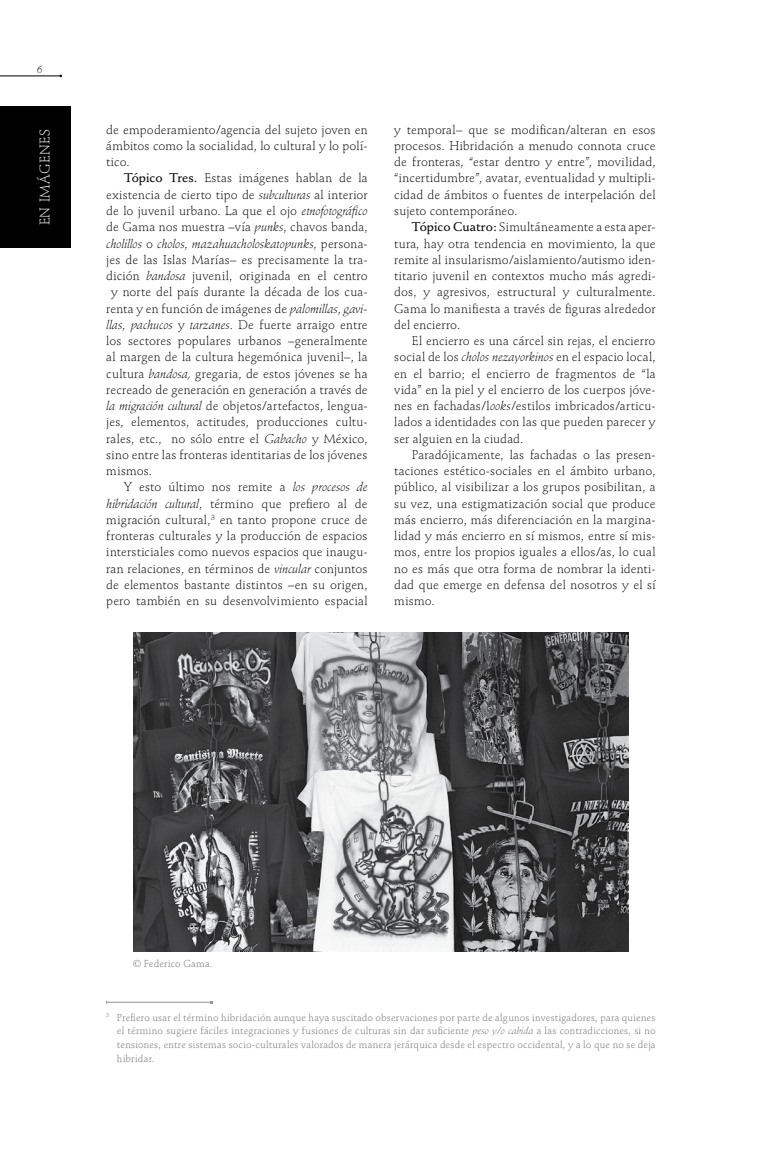
<style>
.page{position:relative;width:762px;height:1170px;background:#fff}
.page>*{position:absolute;margin:0;border:0;box-sizing:border-box;transform-origin:0 0}
.t1{font:300 13.75px "Stempel Schneidler";letter-spacing:.035em;color:#fff}
.t2{font:300 12.5px/16.2px "Stempel Schneidler";letter-spacing:.01em;color:#000;text-align:justify}
.t3{font:italic 300 12.5px "Stempel Schneidler";color:#000}
.t4{font:300 10px/13.8px "Stempel Schneidler";letter-spacing:.02em;color:#6d6e71;text-align:justify}
.t5{font:300 10px "Stempel Schneidler";color:#000}
.s1{font-weight:500}
.s2{font-style:italic}
.s3{font-style:normal}
</style>
<div class="page">
<hr style="left:107px;top:1001px;width:104px;height:1px;background:#939598">
<img style="left:133px;top:632px;width:496px;height:319px">
<hr style="left:0;top:76px;width:61px;height:1px;background:#000">
<div style="left:0;top:106px;width:71px;height:142px;background:#000"></div>
<p class="t5" style="left:37px;top:63px;width:7px">6</p>
<p class="t1" style="left:37px;top:225px;width:98px;rotate:-90deg">EN IMáGENES</p>
<p class="t2" style="left:106px;top:121px;width:263px">de empoderamiento/agencia del sujeto joven en ámbitos como la socialidad, lo cultural y lo polí&shy;tico.</p>
<p class="t2" style="left:124px;top:170px;width:245px"><span class="s1">tópico tres.</span> Estas imágenes hablan de la</p>
<p class="t2" style="left:106px;top:186px;width:263px">existencia de cierto tipo de <span class="s2">subculturas</span> al interior</p>
<p class="t2" style="left:106px;top:203px;width:263px">de lo juvenil urbano. La que el ojo <span class="s2">etnofotográfico</span></p>
<p class="t2" style="left:106px;top:219px;width:263px">de Gama nos muestra –vía <span class="s2">punks</span>, chavos banda,</p>
<p class="t3" style="left:106px;top:236px;width:263px">cholillos <span class="s3">o</span> cholos<span class="s3">,</span> mazahuacholoskatopunks<span class="s3">, persona-</span></p>
<p class="t2" style="left:106px;top:251px;width:263px">jes de las Islas Marías– es precisamente la tra-</p>
<p class="t2" style="left:106px;top:268px;width:263px">dición <span class="s2">bandosa</span> juvenil, originada en el centro</p>
<p class="t2" style="left:111px;top:284px;width:258px">y norte del país durante la década de los cua-</p>
<p class="t2" style="left:106px;top:300px;width:263px">renta y en función de imágenes de <span class="s2">palomillas</span>, <span class="s2">gavi-</span></p>
<p class="t2" style="left:106px;top:316px;width:263px"><span class="s2">llas</span>, <span class="s2">pachucos</span> y <span class="s2">tarzanes</span>. De fuerte arraigo entre</p>
<p class="t2" style="left:106px;top:333px;width:263px">los sectores populares urbanos –generalmente</p>
<p class="t2" style="left:106px;top:349px;width:263px">al margen de la cultura hegemónica juvenil–, la</p>
<p class="t2" style="left:106px;top:365px;width:263px">cultura <span class="s2">bandosa,</span> gregaria, de estos jóvenes se ha</p>
<p class="t2" style="left:106px;top:381px;width:263px">recreado de generación en generación a través de</p>
<p class="t2" style="left:106px;top:398px;width:263px"><span class="s2">la migración cultural</span> de objetos/artefactos, lengua-</p>
<p class="t2" style="left:106px;top:414px;width:263px">jes, elementos, actitudes, producciones cultu-</p>
<p class="t2" style="left:106px;top:430px;width:263px">rales, etc., no sólo entre el <span class="s2">Gabacho</span> y México,</p>
<p class="t2" style="left:106px;top:446px;width:263px">sino entre las fronteras identitarias de los jóvenes</p>
<p class="t2" style="left:106px;top:463px;width:47px">mismos.</p>
<p class="t2" style="left:124px;top:479px;width:245px">Y esto último nos remite a <span class="s2">los procesos de</span></p>
<p class="t2" style="left:106px;top:495px;width:263px"><span class="s2">hibridación cultural</span>, término que prefiero al de</p>
<p class="t2" style="left:106px;top:511px;width:263px">migración cultural,<sup>3</sup> en tanto propone cruce de</p>
<p class="t2" style="left:106px;top:528px;width:263px">fronteras culturales y la producción de espacios</p>
<p class="t2" style="left:106px;top:544px;width:263px">intersticiales como nuevos espacios que inaugu-</p>
<p class="t2" style="left:106px;top:560px;width:263px">ran relaciones, en términos de <span class="s2">vincular</span> conjuntos</p>
<p class="t2" style="left:106px;top:576px;width:263px">de elementos bastante distintos –en su origen,</p>
<p class="t2" style="left:106px;top:593px;width:263px">pero también en su desenvolvimiento espacial</p>
<p class="t2" style="left:394px;top:121px;width:263px">y temporal– que se modifican/alteran en esos procesos. Hibridación a menudo connota cruce de fronteras, “estar dentro y entre”, movilidad, “incertidumbre”, avatar, eventualidad y multipli&shy;cidad de ámbitos o fuentes de interpelación del sujeto contemporáneo.</p>
<p class="t2" style="left:394px;top:219px;width:263px;text-indent:18px"><span class="s1">tópico cuatro:</span> Simultáneamente a esta aper&shy;tura, hay otra tendencia en movimiento, la que remite al insularismo/aislamiento/autismo iden&shy;titario juvenil en contextos mucho más agredi&shy;dos, y agresivos, estructural y culturalmente.<br>Gama lo manifiesta a través de figuras alrededor del encierro.</p>
<p class="t2" style="left:394px;top:333px;width:263px;text-indent:18px">El encierro es una cárcel sin rejas, el encierro social de los <span class="s2">cholos nezayorkinos</span> en el espacio local, en el barrio; el encierro de fragmentos de “la vida” en la piel y el encierro de los cuerpos jóve&shy;nes en fachadas/l<span class="s2">ooks</span>/estilos imbricados/articu&shy;lados a identidades con las que pueden parecer y ser alguien en la ciudad.</p>
<p class="t2" style="left:394px;top:446px;width:263px;text-indent:18px">Paradójicamente, las fachadas o las presen&shy;taciones estético-sociales en el ámbito urbano, público, al visibilizar a los grupos posibilitan, a su vez, una estigmatización social que produce más encierro, más diferenciación en la margina&shy;lidad y más encierro en sí mismos, entre sí mis&shy;mos, entre los propios iguales a ellos/as, lo cual no es más que otra forma de nombrar la identi&shy;dad que emerge en defensa del nosotros y el sí mismo.</p>
<p class="t4" style="left:133px;top:956px;width:81px">© Federico Gama.</p>
<p class="t4" style="left:117px;top:1010px;width:540px;text-indent:-11px"><sup>3</sup> Prefiero usar el término hibridación aunque haya suscitado observaciones por parte de algunos investigadores, para quienes el término sugiere fáciles integraciones y fusiones de culturas sin dar suficiente <span class="s2">peso y/o cabida</span> a las contradicciones, si no tensiones, entre sistemas socio-culturales valorados de manera jerárquica desde el espectro occidental, y a lo que no se deja hibridar.</p>
</div>
